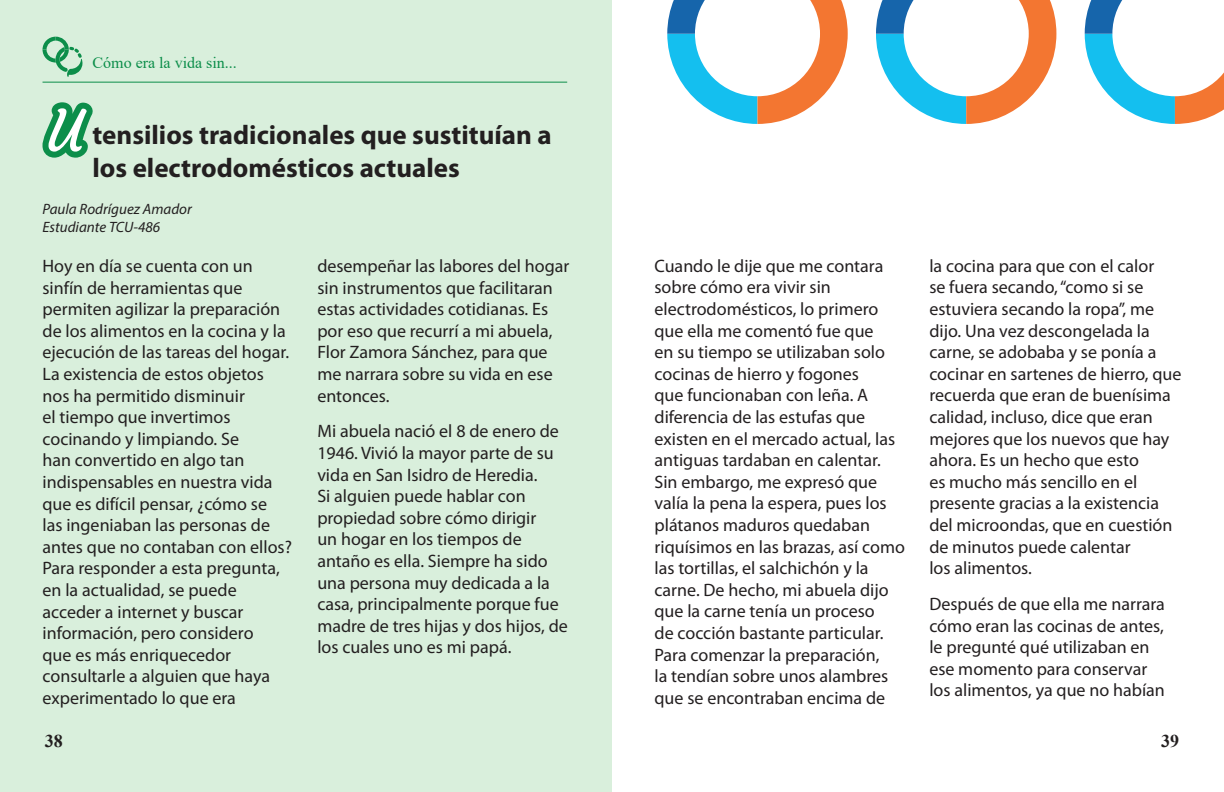
<style>
.page{position:relative;width:1224px;height:792px;background:#fff}
.page>*{position:absolute;margin:0;border:0;box-sizing:border-box;transform-origin:0 0}
.t1{font:700 27px/32.4px "Myriad Pro";color:#231f20}
.t2{font:18px/21.6px "Myriad Pro";color:#231f20}
.t3{font:700 18px "Times New Roman";color:#231f20}
.t4{font:16px "Times New Roman";color:#0c8e4a}
.t5{font:italic 15px/18px "Myriad Pro";color:#231f20}
</style>
<div class="page">
<div style="left:0;top:0;width:612px;height:792px;background:#d9efdc"></div>
<hr style="left:43px;top:82px;width:524px;height:1px;background:#0c8e4a">
<svg style="left:43px;top:37px;width:40px;height:40px"></svg>
<svg style="left:43px;top:102px;width:50px;height:56px"></svg>
<svg style="left:667px;top:0;width:181px;height:124px"></svg>
<svg style="left:876px;top:0;width:180px;height:124px"></svg>
<svg style="left:1085px;top:0;width:139px;height:124px"></svg>
<p class="t4" style="left:93px;top:51px;width:146px">Cómo era la vida sin...</p>
<h1 class="t1" style="left:93px;top:118px;width:461px">tensilios tradicionales que sustituían a los electrodomésticos actuales</h1>
<p class="t5" style="left:43px;top:200px;width:151px">Paula Rodríguez Amador<br>Estudiante TCU-486</p>
<p class="t2" style="left:43px;top:255px;width:251px">Hoy en día se cuenta con un sinfín de herramientas que permiten agilizar la preparación de los alimentos en la cocina y la ejecución de las tareas del hogar.<br>La existencia de estos objetos nos ha permitido disminuir<br>el tiempo que invertimos cocinando y limpiando. Se<br>han convertido en algo tan indispensables en nuestra vida que es difícil pensar, ¿cómo se<br>las ingeniaban las personas de antes que no contaban con ellos?<br>Para responder a esta pregunta, en la actualidad, se puede acceder a internet y buscar información, pero considero<br>que es más enriquecedor consultarle a alguien que haya experimentado lo que era</p>
<p class="t3" style="left:45px;top:728px;width:19px">38</p>
<p class="t2" style="left:317px;top:255px;width:254px">desempeñar las labores del hogar sin instrumentos que facilitaran estas actividades cotidianas. Es por eso que recurrí a mi abuela,<br>Flor Zamora Sánchez, para que me narrara sobre su vida en ese entonces.</p>
<p class="t2" style="left:317px;top:420px;width:252px">Mi abuela nació el 8 de enero de<br>1946. Vivió la mayor parte de su vida en San Isidro de Heredia.<br>Si alguien puede hablar con propiedad sobre cómo dirigir<br>un hogar en los tiempos de antaño es ella. Siempre ha sido una persona muy dedicada a la casa, principalmente porque fue madre de tres hijas y dos hijos, de los cuales uno es mi papá.</p>
<p class="t2" style="left:655px;top:255px;width:252px">Cuando le dije que me contara sobre cómo era vivir sin electrodomésticos, lo primero que ella me comentó fue que<br>en su tiempo se utilizaban solo cocinas de hierro y fogones<br>que funcionaban con leña. A diferencia de las estufas que existen en el mercado actual, las antiguas tardaban en calentar.<br>Sin embargo, me expresó que valía la pena la espera, pues los plátanos maduros quedaban riquísimos en las brazas, así como las tortillas, el salchichón y la carne. De hecho, mi abuela dijo que la carne tenía un proceso<br>de cocción bastante particular.<br>Para comenzar la preparación,<br>la tendían sobre unos alambres que se encontraban encima de</p>
<p class="t2" style="left:929px;top:255px;width:254px">la cocina para que con el calor<br>se fuera secando, “como si se estuviera secando la ropa”, me dijo. Una vez descongelada la carne, se adobaba y se ponía a cocinar en sartenes de hierro, que recuerda que eran de buenísima calidad, incluso, dice que eran mejores que los nuevos que hay ahora. Es un hecho que esto<br>es mucho más sencillo en el presente gracias a la existencia del microondas, que en cuestión de minutos puede calentar<br>los alimentos.</p>
<p class="t2" style="left:929px;top:593px;width:237px">Después de que ella me narrara cómo eran las cocinas de antes, le pregunté qué utilizaban en ese momento para conservar los alimentos, ya que no habían</p>
<p class="t3" style="left:1161px;top:728px;width:19px">39</p>
</div>
